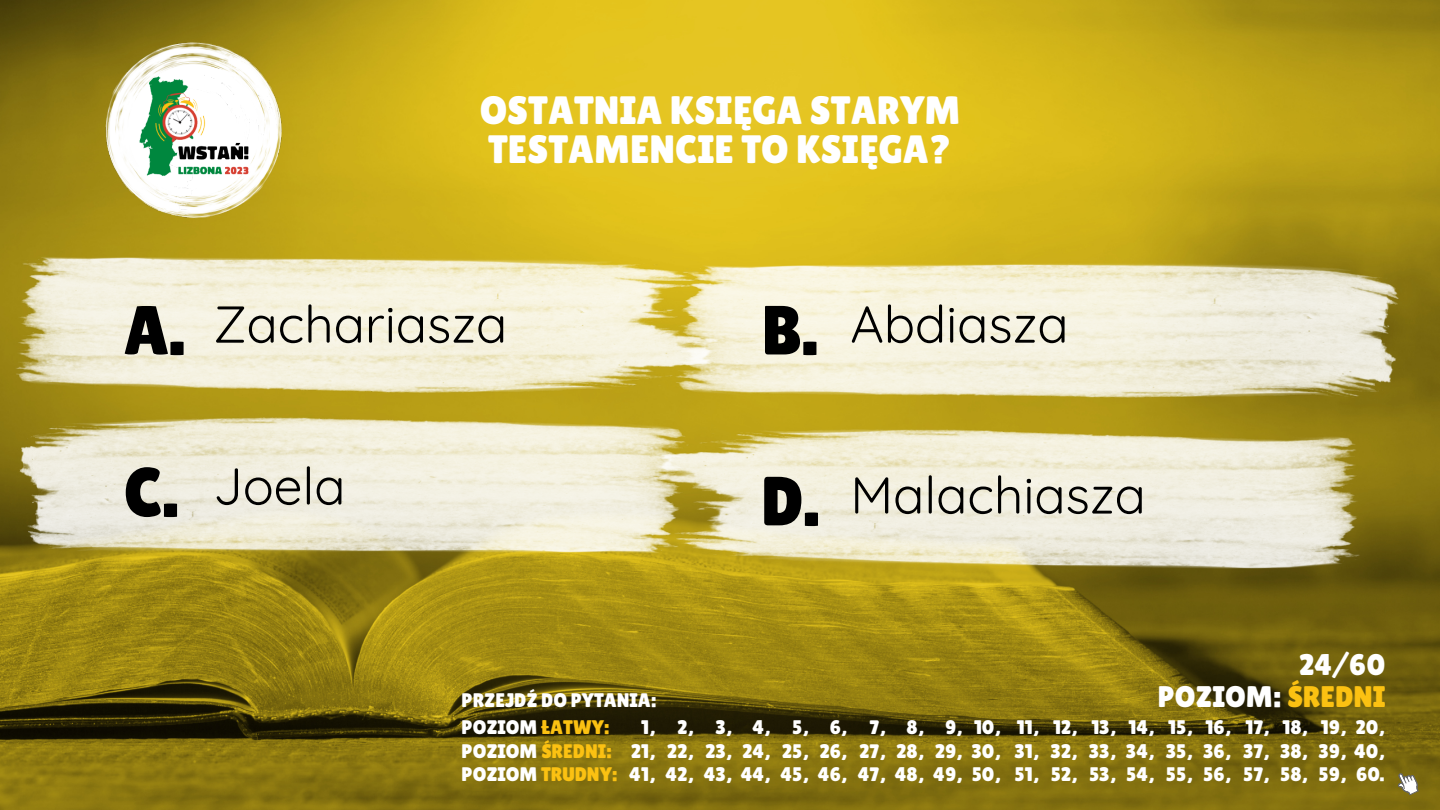
<style>
.page{position:relative;width:1440px;height:810px;background:#fff}
.page>*{position:absolute;margin:0;border:0;box-sizing:border-box;transform-origin:0 0}
.t1{font:69.38px "lilita one PL Regular";color:#000}
.t2{font:51.75px "Quicksand";color:#000}
.t3{font:39.6px/39.6px "lilita one PL Regular";color:#fff}
.t4{font:29.78px "lilita one PL Regular";color:#fff}
.t5{font:19.65px/23.2px "lilita one PL Regular";color:#fff;text-align:center}
.t6{font:19.65px "lilita one PL Regular";color:#fbc112}
.s1{color:#fbc112}
.s2{color:#fff}
</style>
<div class="page">
<img style="left:0;top:0;width:1440px;height:810px">
<img style="left:106px;top:49px;width:176px;height:170px">
<img style="left:106px;top:42px;width:173px;height:174px">
<img style="left:110px;top:49px;width:167px;height:157px">
<svg style="left:1398px;top:773px;width:21px;height:22px"></svg>
<img style="left:15px;top:251px;width:725px;height:144px">
<img style="left:15px;top:415px;width:671px;height:144px">
<img style="left:632px;top:429px;width:729px;height:143px">
<img style="left:675px;top:256px;width:725px;height:145px">
<h3 class="t3" style="left:480px;top:90px;width:482px">OSTATNIA KSIĘGA STARYM<br>TESTAMENCIE TO KSIĘGA?</h3>
<h2 class="t2" style="left:213px;top:291px;width:295px">Zachariasza</h2>
<h2 class="t2" style="left:850px;top:291px;width:220px">Abdiasza</h2>
<h1 class="t1" style="left:124px;top:290px;width:63px">A.</h1>
<h1 class="t1" style="left:761px;top:290px;width:59px">B.</h1>
<h2 class="t2" style="left:213px;top:453px;width:134px">Joela</h2>
<h1 class="t1" style="left:124px;top:452px;width:56px">C.</h1>
<h2 class="t2" style="left:850px;top:462px;width:297px">Malachiasza</h2>
<h1 class="t1" style="left:761px;top:461px;width:60px">D.</h1>
<h3 class="t4" style="left:1299px;top:648px;width:88px">24/60</h3>
<p class="t5" style="left:461px;top:689px;width:196px">PRZEJDŹ DO PYTANIA:</p>
<h3 class="t4" style="left:1158px;top:680px;width:229px">POZIOM: <span class="s1">ŚREDNI</span></h3>
<p class="t6" style="left:461px;top:739px;width:152px"><span class="s2">POZIOM</span> ŚREDNI:</p>
<p class="t5" style="left:629px;top:716px;width:27px">1,<br>21,<br>41,</p>
<p class="t5" style="left:665px;top:716px;width:30px">2,<br>22,<br>42,</p>
<p class="t5" style="left:704px;top:716px;width:30px">3,<br>23,<br>43,</p>
<p class="t5" style="left:741px;top:716px;width:31px">4,<br>24,<br>44,</p>
<p class="t5" style="left:781px;top:716px;width:30px">5,<br>25,<br>45,</p>
<p class="t5" style="left:818px;top:716px;width:31px">6,<br>26,<br>46,</p>
<p class="t5" style="left:858px;top:716px;width:29px">7,<br>27,<br>47,</p>
<p class="t5" style="left:895px;top:716px;width:30px">8,<br>28,<br>48,</p>
<p class="t5" style="left:933px;top:716px;width:30px">9,<br>29,<br>49,</p>
<p class="t5" style="left:972px;top:716px;width:30px;text-align:justify">10, 30, 50,</p>
<p class="t5" style="left:1015px;top:716px;width:26px;text-align:justify">11, 31, 51,</p>
<p class="t5" style="left:1051px;top:716px;width:28px;text-align:justify">12, 32, 52,</p>
<p class="t5" style="left:1089px;top:716px;width:28px;text-align:justify">13, 33, 53,</p>
<p class="t5" style="left:1126px;top:716px;width:30px;text-align:justify">14, 34, 54,</p>
<p class="t5" style="left:1166px;top:716px;width:28px;text-align:justify">15, 35, 55,</p>
<p class="t5" style="left:1203px;top:716px;width:29px;text-align:justify">16, 36, 56,</p>
<p class="t5" style="left:1243px;top:716px;width:28px;text-align:justify">17, 37, 57,</p>
<p class="t5" style="left:1280px;top:716px;width:29px;text-align:justify">18, 38, 58,</p>
<p class="t5" style="left:1319px;top:716px;width:67px;text-align:left">19,<br>39, 40,<br>59,</p>
<p class="t5" style="left:1356px;top:716px;width:30px">20,</p>
<p class="t5" style="left:1356px;top:762px;width:30px">60.</p>
<p class="t5" style="left:461px;top:716px;width:149px">POZIOM <span class="s1">ŁATWY:</span></p>
<p class="t6" style="left:461px;top:763px;width:157px"><span class="s2">POZIOM</span> TRUDNY:</p>
</div>
